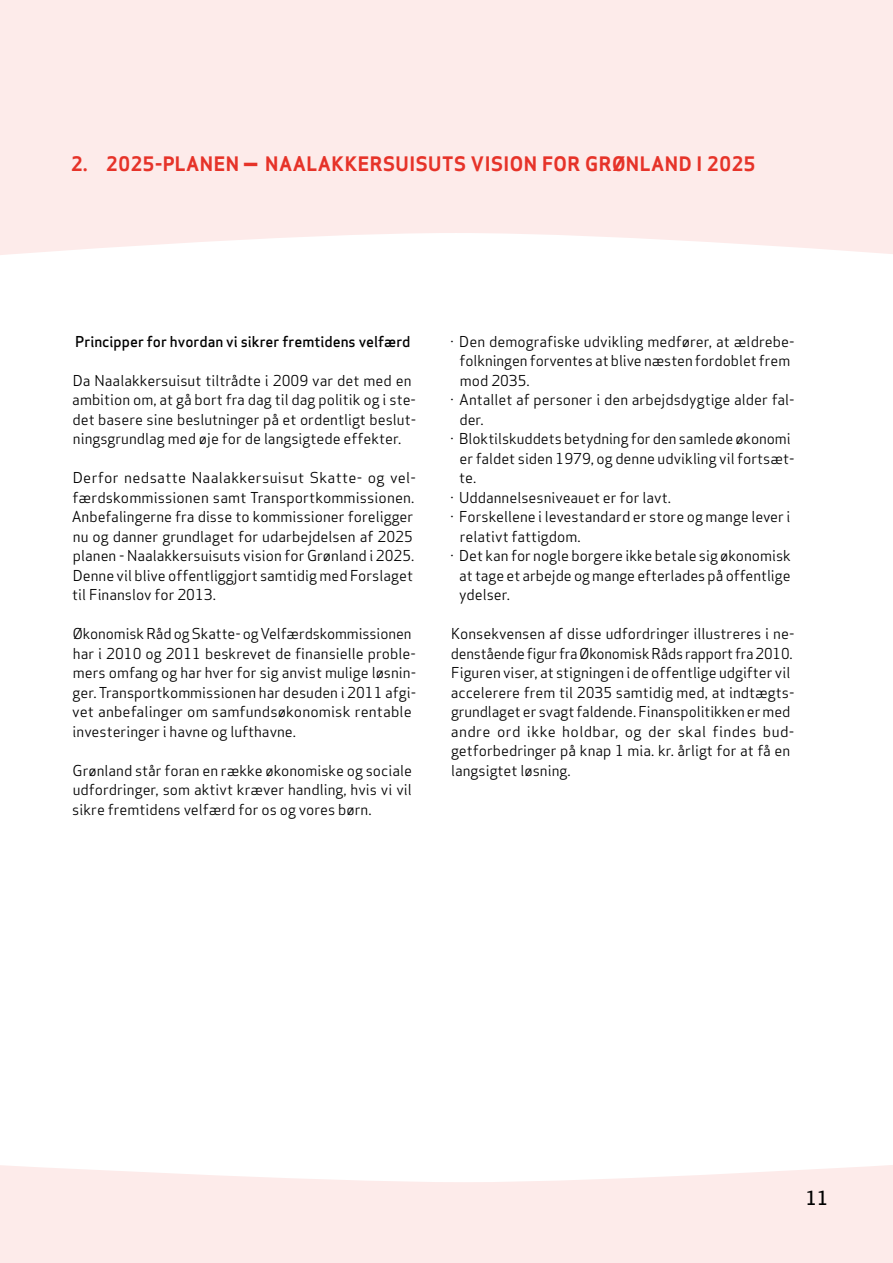
<style>
.page{position:relative;width:893px;height:1263px;background:#fff}
.page>*{position:absolute;margin:0;border:0;box-sizing:border-box;transform-origin:0 0}
.t1{font:19.5px "Apex Sans Bold T";letter-spacing:.025em;color:#e63329}
.t2{font:18.75px "Apex Sans Medium T";color:#000}
.t3{font:14.7px/19.5px "Apex Sans Book T";color:#000}
.t4{font:14.7px "Apex Sans Medium T";color:#000}
.s1{font-family:"Arial";font-weight:700;font-size:24px}
</style>
<div class="page">
<div style="left:0;top:0;width:893px;height:255px;background:#fdebea"></div>
<svg style="left:1px;top:1165px;width:892px;height:98px;background:#fdedec"></svg>
<svg style="left:0;top:1165px;width:1px;height:98px"></svg>
<h1 class="t1" style="left:71px;top:151px;width:686px">2. 2025-PLANEN <span class="s1">–</span> NAALAKKERSUISUTS VISI ON FOR GRØNLAND I 2025</h1>
<p class="t4" style="left:75px;top:332px;width:337px">Principper for hvordan vi sikrer fremtidens velfærd</p>
<p class="t3" style="left:72px;top:370px;width:345px">Da Naalakkersuisut tiltrådte i 2009 var det med en ambition om, at gå bort fra dag til dag politik og i ste&shy;det basere sine beslutninger på et ordentligt beslut&shy;ningsgrundlag med øje for de langsigtede effekter.</p>
<p class="t3" style="left:72px;top:468px;width:346px">Derfor nedsatte Naalakkersuisut Skatte- og vel&shy;færdskommissionen samt Transportkommissionen.<br>Anbefalingerne fra disse to kommissioner foreligger nu og danner grundlaget for udarbejdelsen af 2025 planen - Naalakkersuisuts vision for Grønland i 2025.<br>Denne vil blive offentliggjort samtidig med Forslaget til Finanslov for 2013.</p>
<p class="t3" style="left:72px;top:624px;width:345px">Økonomisk Råd og Skatte- og Velfærdskommissionen har i 2010 og 2011 beskrevet de finansielle proble&shy;mers omfang og har hver for sig anvist mulige løsnin&shy;ger. Transportkommissionen har desuden i 2011 afgi&shy;vet anbefalinger om samfundsøkonomisk rentable investeringer i havne og lufthavne.</p>
<p class="t3" style="left:72px;top:760px;width:341px;text-align:justify">Grønland står foran en række økonomiske og sociale udfordringer, som aktivt kræver handling, hvis vi vil sikre fremtidens velfærd for os og vores børn.</p>
<p class="t3" style="left:450px;top:331px;width:346px">· Den demografiske udvikling medfører, at ældrebe-</p>
<p class="t3" style="left:459px;top:351px;width:332px">folkningen forventes at blive næsten fordoblet frem</p>
<p class="t3" style="left:460px;top:370px;width:71px">mod 2035.</p>
<p class="t3" style="left:450px;top:390px;width:346px">· Antallet af personer i den arbejdsdygtige alder fal-</p>
<p class="t3" style="left:459px;top:409px;width:26px">der.</p>
<p class="t3" style="left:450px;top:429px;width:342px">· Bloktilskuddets betydning for den samlede økonomi</p>
<p class="t3" style="left:459px;top:448px;width:337px">er faldet siden 1979, og denne udvikling vil fortsæt-</p>
<p class="t3" style="left:459px;top:468px;width:19px">te.</p>
<p class="t3" style="left:450px;top:487px;width:222px">· Uddannelsesniveauet er for lavt.</p>
<p class="t3" style="left:450px;top:507px;width:342px">· Forskellene i levestandard er store og mange lever i</p>
<p class="t3" style="left:460px;top:526px;width:122px">relativt fattigdom.</p>
<p class="t3" style="left:450px;top:546px;width:342px">· Det kan for nogle borgere ikke betale sig økonomisk</p>
<p class="t3" style="left:459px;top:565px;width:333px">at tage et arbejde og mange efterlades på offentlige</p>
<p class="t3" style="left:459px;top:585px;width:52px">ydelser.</p>
<p class="t3" style="left:451px;top:624px;width:345px">Konsekvensen af disse udfordringer illustreres i ne&shy;denstående figur fra Økonomisk Råds rapport fra 2010.<br>Figuren viser, at stigningen i de offentlige udgifter vil accelerere frem til 2035 samtidig med, at indtægts&shy;grundlaget er svagt faldende. Finanspolitikken er med andre ord ikke holdbar, og der skal findes bud&shy;getforbedringer på knap 1 mia. kr. årligt for at få en langsigtet løsning.</p>
<p class="t2" style="left:806px;top:1186px;width:24px">11</p>
</div>
